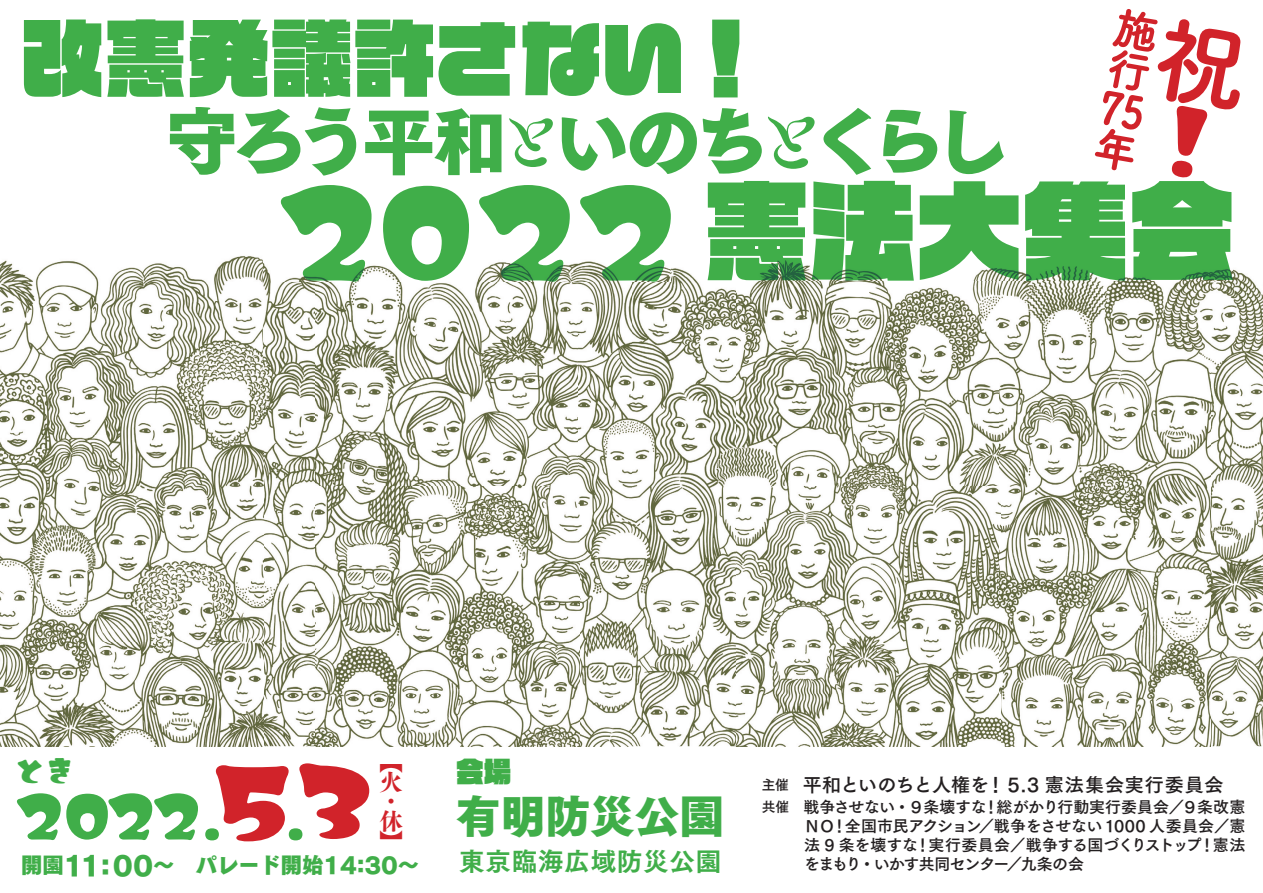
<style>
.page{position:relative;width:1263px;height:893px;background:#fff}
.page>*{position:absolute;margin:0;border:0;box-sizing:border-box;transform-origin:0 0}
.t1{font:82.95px "VDL Logo Jr Black Black";color:#40ae49}
.t2{font:72.3px "Tsuku Go Pro U";letter-spacing:-.075em;color:#40ae49}
.t3{font:61.65px "Memoir";color:#40ae49}
.t4{font:44.7px "Tsuku Go Pro U";color:#40ae49}
.t5{font:29.7px "Memoir";color:#40ae49}
.t6{font:27.6px "VDL Logo Jr Black Black";color:#40ae49}
.t7{font:25.5px "Tsuku Go Pro E";letter-spacing:.03em;color:#40ae49}
.t8{font:25.5px "Tsuku Go Pro U";color:#40ae49}
.t9{font:23.4px "Tsuku CMD Min Std E";color:#d1232a}
.t10{font:21.3px "Tsuku Go Pro U";color:#40ae49}
.t11{font:19.2px "Tsuku Go Pro B";letter-spacing:.04em;color:#231f20}
.t12{font:19.2px "Tsuku Go Pro B";letter-spacing:-.015em;color:#231f20}
.t13{font:15.9px "Tsuku Go Pro B";letter-spacing:-.03em;color:#231f20}
.t14{font:15.9px "Tsuku Go Pro B";letter-spacing:-.005em;color:#231f20}
.t15{font:15.9px "Tsuku Go Pro B";color:#231f20}
.t16{font:15.9px "Tsuku Go Pro B";letter-spacing:-.08em;color:#231f20}
.t17{font:15.9px "Tsuku Go Pro B";letter-spacing:-.055em;color:#231f20}
.t18{font:13.8px "Tsuku Go Pro B";color:#231f20}
.s1{font-family:"Tsuku CMD Min Std E";font-size:61.65px}
.s2{font-family:"Tsuku CMD Min Std E";font-size:65.85px}
.s3{font-size:99.9px;color:#d1232a}
</style>
<div class="page">
<img style="left:0;top:256px;width:316px;height:490px">
<img style="left:632px;top:268px;width:104px;height:478px">
<img style="left:1211px;top:269px;width:52px;height:477px">
<img style="left:316px;top:282px;width:316px;height:464px">
<img style="left:736px;top:281px;width:475px;height:465px">
<img style="left:281px;top:185px;width:390px;height:43px">
<img style="left:281px;top:228px;width:390px;height:54px">
<img style="left:708px;top:181px;width:524px;height:47px">
<img style="left:708px;top:228px;width:525px;height:53px">
<h1 class="t1" style="left:21px;top:-1px;width:748px">改憲発議許さない!</h1>
<h2 class="t2" style="left:21px;top:101px;width:987px">　　守ろう平和<span class="s1">と</span>いのち<span class="s2">と</span>くらし</h2>
<h3 class="t5" style="left:15px;top:756px;width:61px">とき</h3>
<h3 class="t6" style="left:456px;top:752px;width:57px">会場</h3>
<h3 class="t3" style="left:15px;top:785px;width:361px">2022.<span class="s3">5</span>.<span class="s3">3</span></h3>
<h3 class="t9" style="left:379px;top:744px;width:24px">【</h3>
<h3 class="t9" style="left:379px;top:764px;width:24px">火</h3>
<h3 class="t4" style="left:456px;top:792px;width:269px">有明防災公園</h3>
<h3 class="t7" style="left:459px;top:838px;width:264px">東京臨海広域防災公園</h3>
<h3 class="t9" style="left:379px;top:783px;width:16px">・</h3>
<h3 class="t9" style="left:379px;top:802px;width:25px">休</h3>
<h3 class="t9" style="left:379px;top:822px;width:24px">【</h3>
<h3 class="t8" style="left:64px;top:851px;width:91px">11:00</h3>
<h3 class="t10" style="left:153px;top:854px;width:267px">～　パレード開始14:30~</h3>
<h3 class="t10" style="left:21px;top:854px;width:44px">開園</h3>
<p class="t11" style="left:986px;top:768px;width:239px">！5.3 憲法集会実行委員会</p>
<p class="t12" style="left:803px;top:768px;width:188px">平和といのちと人権を</p>
<p class="t18" style="left:762px;top:773px;width:42px">主催　</p>
<p class="t15" style="left:997px;top:793px;width:250px">総がかり行動実行委員会／９条改憲</p>
<p class="t13" style="left:803px;top:793px;width:184px">戦争させない・９条壊すな</p>
<p class="t13" style="left:983px;top:793px;width:17px">！</p>
<p class="t18" style="left:762px;top:795px;width:43px">共催　</p>
<p class="t14" style="left:978px;top:812px;width:268px">／戦争をさせない 1000 人委員会／憲</p>
<p class="t17" style="left:845px;top:812px;width:138px">全国市民アクション</p>
<p class="t13" style="left:831px;top:812px;width:17px">！</p>
<p class="t13" style="left:804px;top:812px;width:32px">ＮＯ</p>
<p class="t13" style="left:915px;top:831px;width:288px">！実行委員会／戦争する国づくりストップ</p>
<p class="t13" style="left:1199px;top:831px;width:48px">！憲法</p>
<p class="t13" style="left:804px;top:831px;width:115px">法 9 条を壊すな</p>
<p class="t13" style="left:1006px;top:850px;width:79px">／九条の会</p>
<p class="t16" style="left:804px;top:850px;width:207px">をまもり・いかす共同センター</p>
</div>
